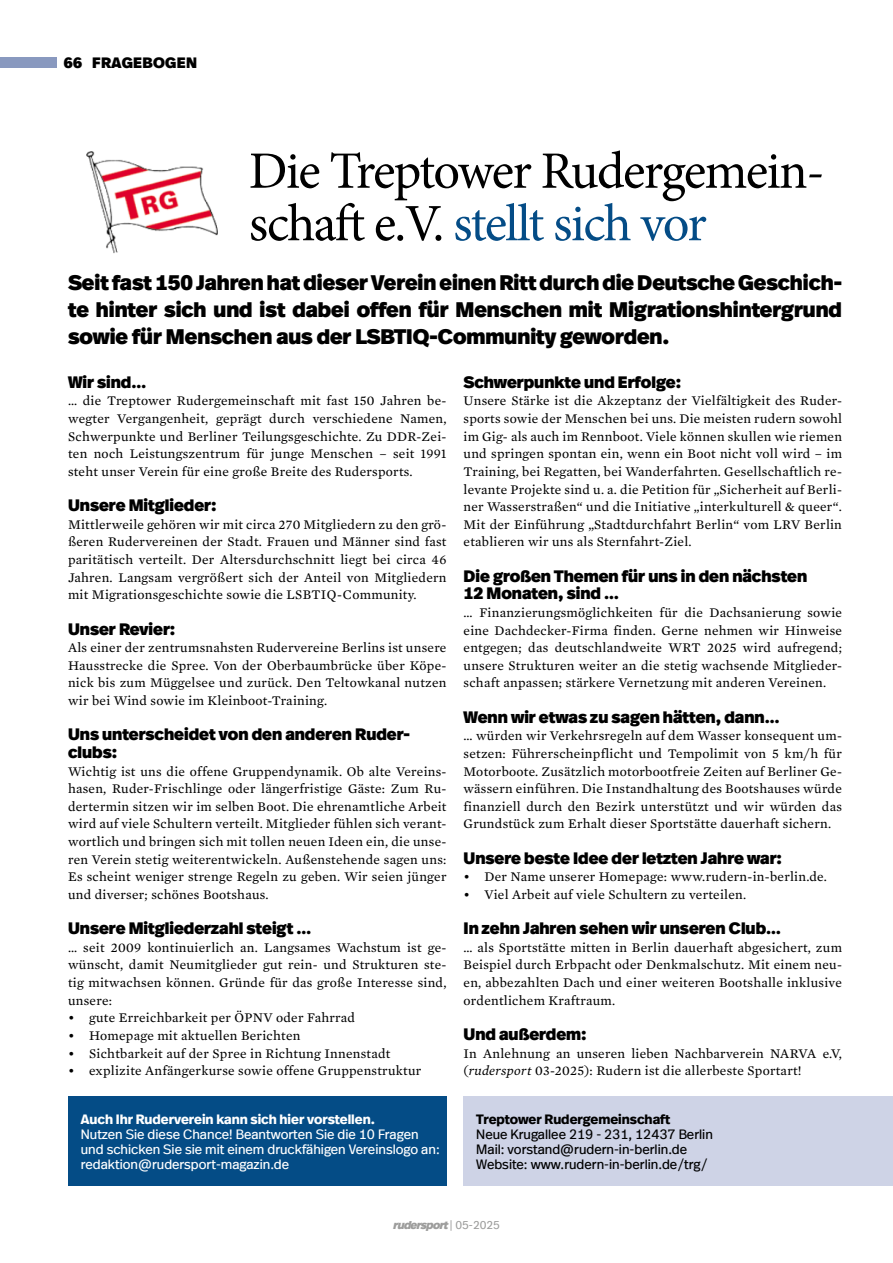
<style>
.page{position:relative;width:893px;height:1263px;background:#fff}
.page>*{position:absolute;margin:0;border:0;box-sizing:border-box;transform-origin:0 0}
.t1{font:52.5px/52.5px "Minion Pro";letter-spacing:-.035em;color:#000}
.t2{font:900 21px/27px "Real Head Offc Pro";color:#000;text-align:justify}
.t3{font:900 16.5px/17.5px "Real Head Offc Pro";color:#000}
.t4{font:900 15px "Real Head Offc Pro";letter-spacing:.025em;color:#000}
.t5{font:13.5px/17.7px "Mercury Text G2";letter-spacing:.02em;color:#000;text-align:justify}
.t6{font:13.5px/15px "Real Head Offc Pro";color:#fff}
.t7{font:13.5px/15px "Real Head Offc Pro";color:#000}
.t8{font:700 13.5px "Real Head Offc Pro";color:#fff}
.t9{font:700 13.5px "Real Head Offc Pro";color:#000}
.t10{font:italic 900 11.25px "Real Head Offc Pro";color:#9d9d9c}
.s1{color:#044c86}
.s2{font-style:italic}
.s3{font-weight:400;font-style:normal}
</style>
<div class="page">
<div style="left:68px;top:1097px;width:378px;height:89px;background:#044c86"></div>
<div style="left:464px;top:1097px;width:429px;height:89px;background:#ced3e6"></div>
<img style="left:86px;top:151px;width:132px;height:102px">
<hr style="left:892px;top:0;width:1px;height:1263px;background:#cbd8ef">
<hr style="left:892px;top:785px;width:1px;height:478px;background:#044c86">
<div style="left:0;top:58px;width:56px;height:10px;background:#8999bf"></div>
<p class="t4" style="left:64px;top:50px;width:135px">66 FRAGEBOGEN</p>
<h1 class="t1" style="left:249px;top:145px;width:577px">Die Treptower Rudergemein&shy;schaft e.V. <span class="s1">stellt sich vor</span></h1>
<h2 class="t2" style="left:68px;top:267px;width:775px">Seit fast 150 Jahren hat dieser Verein einen Ritt durch die Deutsche Geschich&shy;te hinter sich und ist dabei offen für Menschen mit Migrationshintergrund sowie für Menschen aus der LSBTIQ-Community geworden.</h2>
<p class="t3" style="left:68px;top:372px;width:80px">Wir sind…</p>
<p class="t5" style="left:68px;top:391px;width:380px">… die Treptower Rudergemeinschaft mit fast 150 Jahren be&shy;wegter Vergangenheit, geprägt durch verschiedene Namen, Schwerpunkte und Berliner Teilungsgeschichte. Zu DDR-Zei&shy;ten noch Leistungszentrum für junge Menschen – seit 1991 steht unser Verein für eine große Breite des Rudersports.</p>
<p class="t3" style="left:68px;top:495px;width:150px">Unsere Mitglieder:</p>
<p class="t5" style="left:68px;top:515px;width:380px">Mittlerweile gehören wir mit circa 270 Mitgliedern zu den grö&shy;ßeren Rudervereinen der Stadt. Frauen und Männer sind fast paritätisch verteilt. Der Altersdurchschnitt liegt bei circa 46<br>Jahren. Langsam vergrößert sich der Anteil von Mitgliedern mit Migrationsgeschichte sowie die LSBTIQ-Community.</p>
<p class="t3" style="left:68px;top:618px;width:109px">Unser Revier:</p>
<p class="t5" style="left:68px;top:638px;width:380px">Als einer der zentrumsnahsten Rudervereine Berlins ist unsere Hausstrecke die Spree. Von der Oberbaumbrücke über Köpe&shy;nick bis zum Müggelsee und zurück. Den Teltowkanal nutzen wir bei Wind sowie im Kleinboot-Training.</p>
<p class="t3" style="left:68px;top:724px;width:344px">Uns unterscheidet von den anderen Ruder&shy;clubs:</p>
<p class="t5" style="left:68px;top:761px;width:380px">Wichtig ist uns die offene Gruppendynamik. Ob alte Vereins&shy;hasen, Ruder-Frischlinge oder längerfristige Gäste: Zum Ru&shy;dertermin sitzen wir im selben Boot. Die ehrenamtliche Arbeit wird auf viele Schultern verteilt. Mitglieder fühlen sich verant&shy;wortlich und bringen sich mit tollen neuen Ideen ein, die unse&shy;ren Verein stetig weiterentwickeln. Außenstehende sagen uns:<br>Es scheint weniger strenge Regeln zu geben. Wir seien jünger und diverser; schönes Bootshaus.</p>
<p class="t3" style="left:68px;top:918px;width:245px">Unsere Mitgliederzahl steigt …</p>
<p class="t5" style="left:68px;top:938px;width:380px">… seit 2009 kontinuierlich an. Langsames Wachstum ist ge&shy;wünscht, damit Neumitglieder gut rein- und Strukturen ste&shy;tig mitwachsen können. Gründe für das große Interesse sind, unsere:</p>
<p class="t5" style="left:68px;top:1008px;width:288px">• gute Erreichbarkeit per ÖPNV oder Fahrrad</p>
<p class="t5" style="left:68px;top:1026px;width:234px">• Homepage mit aktuellen Berichten</p>
<p class="t5" style="left:68px;top:1043px;width:324px">• Sichtbarkeit auf der Spree in Richtung Innenstadt</p>
<p class="t5" style="left:68px;top:1061px;width:355px">• explizite Anfängerkurse sowie offene Gruppenstruktur</p>
<p class="t8" style="left:81px;top:1108px;width:296px">Auch Ihr Ruderverein kann sich hier vorstellen.</p>
<p class="t6" style="left:81px;top:1126px;width:360px">Nutzen Sie diese Chance! Beantworten Sie die 10 Fragen und schicken Sie sie mit einem druckfähigen Vereinslogo an: redaktion@rudersport-magazin.de</p>
<p class="t3" style="left:464px;top:372px;width:219px">Schwerpunkte und Erfolge:</p>
<p class="t5" style="left:464px;top:391px;width:380px">Unsere Stärke ist die Akzeptanz der Vielfältigkeit des Ruder&shy;sports sowie der Menschen bei uns. Die meisten rudern sowohl im Gig- als auch im Rennboot. Viele können skullen wie riemen und springen spontan ein, wenn ein Boot nicht voll wird – im Training, bei Regatten, bei Wanderfahrten. Gesellschaftlich re&shy;levante Projekte sind u. a. die Petition für „Sicherheit auf Berli&shy;ner Wasserstraßen“ und die Initiative „interkulturell &amp; queer“.<br>Mit der Einführung „Stadtdurchfahrt Berlin“ vom LRV Berlin etablieren wir uns als Sternfahrt-Ziel.</p>
<p class="t3" style="left:464px;top:566px;width:345px">Die großen Themen für uns in den nächsten<br>12 Monaten, sind …</p>
<p class="t5" style="left:464px;top:603px;width:380px">… Finanzierungsmöglichkeiten für die Dachsanierung sowie eine Dachdecker-Firma finden. Gerne nehmen wir Hinweise entgegen; das deutschlandweite WRT 2025 wird aufregend; unsere Strukturen weiter an die stetig wachsende Mitglieder&shy;schaft anpassen; stärkere Vernetzung mit anderen Vereinen.</p>
<p class="t3" style="left:464px;top:707px;width:318px">Wenn wir etwas zu sagen hätten, dann…</p>
<p class="t5" style="left:464px;top:726px;width:380px">… würden wir Verkehrsregeln auf dem Wasser konsequent um&shy;setzen: Führerscheinpflicht und Tempolimit von 5 km/h für Motorboote. Zusätzlich motorbootfreie Zeiten auf Berliner Ge&shy;wässern einführen. Die Instandhaltung des Bootshauses würde finanziell durch den Bezirk unterstützt und wir würden das Grundstück zum Erhalt dieser Sportstätte dauerhaft sichern.</p>
<p class="t3" style="left:464px;top:848px;width:320px">Unsere beste Idee der letzten Jahre war:</p>
<p class="t5" style="left:464px;top:867px;width:365px">• Der Name unserer Homepage: www.rudern-in-berlin.de.</p>
<p class="t5" style="left:464px;top:885px;width:284px">• Viel Arbeit auf viele Schultern zu verteilen.</p>
<p class="t3" style="left:464px;top:918px;width:319px">In zehn Jahren sehen wir unseren Club…</p>
<p class="t5" style="left:464px;top:938px;width:380px">… als Sportstätte mitten in Berlin dauerhaft abgesichert, zum Beispiel durch Erbpacht oder Denkmalschutz. Mit einem neu&shy;en, abbezahlten Dach und einer weiteren Bootshalle inklusive ordentlichem Kraftraum.</p>
<p class="t3" style="left:464px;top:1024px;width:125px">Und außerdem:</p>
<p class="t5" style="left:464px;top:1043px;width:380px">In Anlehnung an unseren lieben Nachbarverein NARVA e.V, (<span class="s2">rudersport</span> 03-2025): Rudern ist die allerbeste Sportart!</p>
<p class="t9" style="left:476px;top:1108px;width:195px">Treptower Rudergemeinschaft</p>
<p class="t7" style="left:476px;top:1126px;width:238px">Neue Krugallee 219 - 231, 12437 Berlin<br>Mail: vorstand@rudern-in-berlin.de<br>Website: www.rudern-in-berlin.de/trg/</p>
<p class="t10" style="left:393px;top:1215px;width:109px">rudersport <span class="s3">| 0 5 - 2 0 2 5</span></p>
</div>
